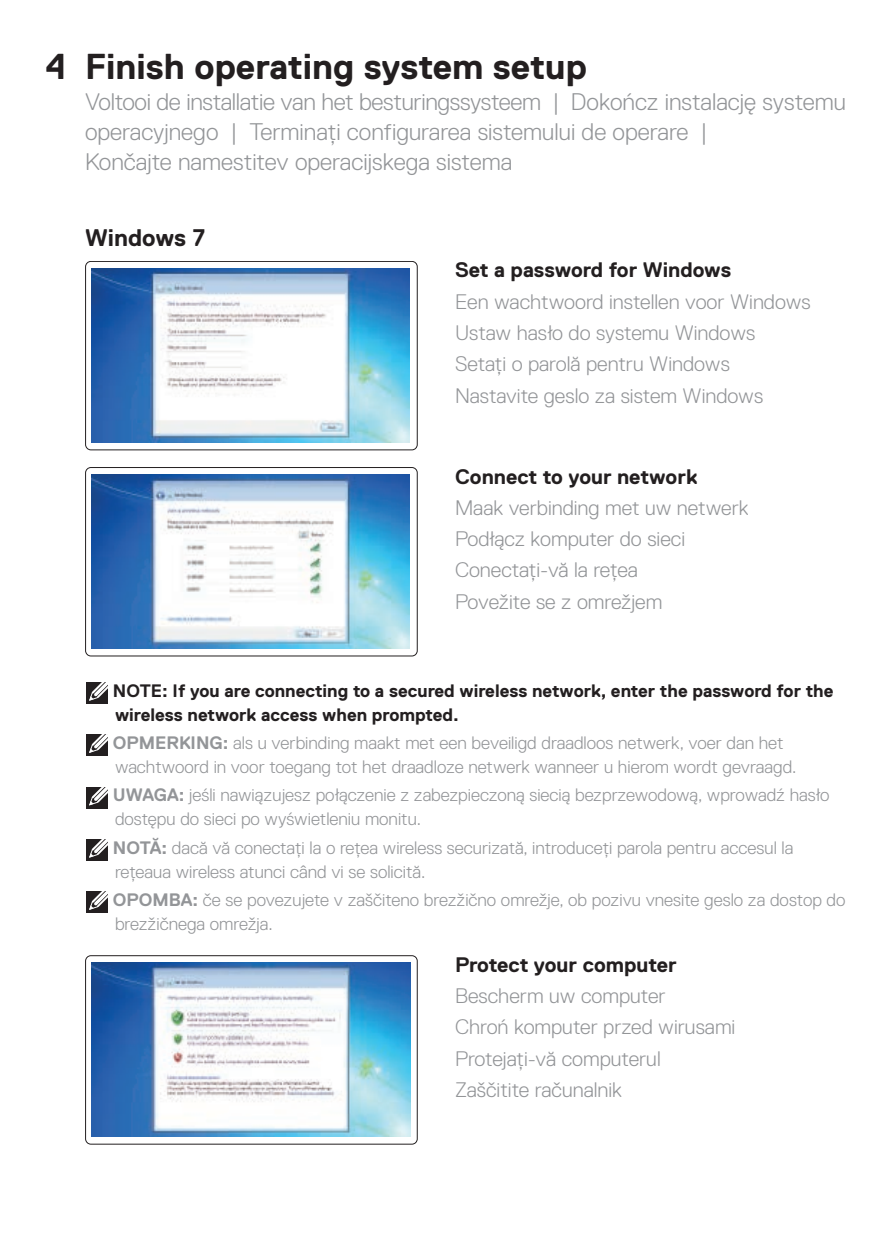
<style>
.page{position:relative;width:893px;height:1259px;background:#fff}
.page>*{position:absolute;margin:0;border:0;box-sizing:border-box;transform-origin:0 0}
.t1{font:700 36px "Dell Replica";color:#231f20}
.t2{font:300 24px/30px "Dell Replica";color:#939598}
.t3{font:700 24px "Dell Replica";color:#231f20}
.t4{font:300 21px/31.2px "Dell Replica";color:#939598}
.t5{font:700 21px "Dell Replica";color:#231f20}
.t6{font:300 18px/24px "Dell Replica";color:#939598}
.t7{font:700 18px/24px "Dell Replica";color:#231f20}
.s1{font-weight:700}
</style>
<div class="page">
<div style="left:85px;top:261px;width:333px;height:189px;border:1px solid #231f20;border-radius:5px"></div>
<img style="left:92px;top:268px;width:318px;height:174px">
<div style="left:85px;top:467px;width:333px;height:189px;border:1px solid #231f20;border-radius:5px"></div>
<img style="left:92px;top:474px;width:318px;height:174px">
<div style="left:86px;top:682px;width:22px;height:22px;background:#231f20"></div>
<svg style="left:89px;top:682px;width:19px;height:19px"></svg>
<div style="left:86px;top:734px;width:22px;height:22px;background:#231f20"></div>
<svg style="left:89px;top:734px;width:19px;height:19px"></svg>
<div style="left:86px;top:786px;width:22px;height:22px;background:#231f20"></div>
<svg style="left:88px;top:786px;width:20px;height:20px"></svg>
<div style="left:86px;top:839px;width:22px;height:22px;background:#231f20"></div>
<svg style="left:89px;top:839px;width:19px;height:19px"></svg>
<div style="left:86px;top:891px;width:22px;height:22px;background:#231f20"></div>
<svg style="left:89px;top:891px;width:19px;height:19px"></svg>
<div style="left:85px;top:955px;width:333px;height:189px;border:1px solid #231f20;border-radius:5px"></div>
<img style="left:92px;top:962px;width:319px;height:174px">
<h1 class="t1" style="left:46px;top:46px;width:542px">4 Finish operating system setup</h1>
<h2 class="t2" style="left:85px;top:87px;width:762px">Voltooi de installatie van het besturingssysteem | Dokończ instalację systemu operacyjnego | Terminaţi configurarea sistemului de operare |<br>Končajte namestitev operacijskega sistema</h2>
<h2 class="t3" style="left:85px;top:224px;width:122px">Windows 7</h2>
<p class="t5" style="left:455px;top:258px;width:278px">Set a password for Windows</p>
<p class="t4" style="left:455px;top:286px;width:357px">Een wachtwoord instellen voor Windows Ustaw hasło do systemu Windows Setaţi o parolă pentru Windows Nastavite geslo za sistem Windows</p>
<p class="t5" style="left:455px;top:465px;width:244px">Connect to your network</p>
<p class="t4" style="left:455px;top:492px;width:295px">Maak verbinding met uw netwerk<br>Podłącz komputer do sieci<br>Conectaţi-vă la reţea<br>Povežite se z omrežjem</p>
<p class="t7" style="left:113px;top:678px;width:722px">NOTE: If you are connecting to a secured wireless network, enter the password for the wireless network access when prompted.</p>
<p class="t6" style="left:113px;top:731px;width:685px"><span class="s1">OPMERKING:</span> als u verbinding maakt met een beveiligd draadloos netwerk, voer dan het wachtwoord in voor toegang tot het draadloze netwerk wanneer u hierom wordt gevraagd.</p>
<p class="t6" style="left:113px;top:783px;width:718px"><span class="s1">UWAGA:</span> jeśli nawiązujesz połączenie z zabezpieczoną siecią bezprzewodową, wprowadź hasło dostępu do sieci po wyświetleniu monitu.</p>
<p class="t6" style="left:113px;top:835px;width:682px"><span class="s1">NOTĂ:</span> dacă vă conectaţi la o reţea wireless securizată, introduceţi parola pentru accesul la reţeaua wireless atunci când vi se solicită.</p>
<p class="t6" style="left:113px;top:887px;width:734px"><span class="s1">OPOMBA:</span> če se povezujete v zaščiteno brezžično omrežje, ob pozivu vnesite geslo za dostop do brezžičnega omrežja.</p>
<p class="t5" style="left:455px;top:953px;width:223px">Protect your computer</p>
<p class="t4" style="left:455px;top:980px;width:282px">Bescherm uw computer<br>Chroń komputer przed wirusami<br>Protejaţi-vă computerul<br>Zaščitite računalnik</p>
</div>
